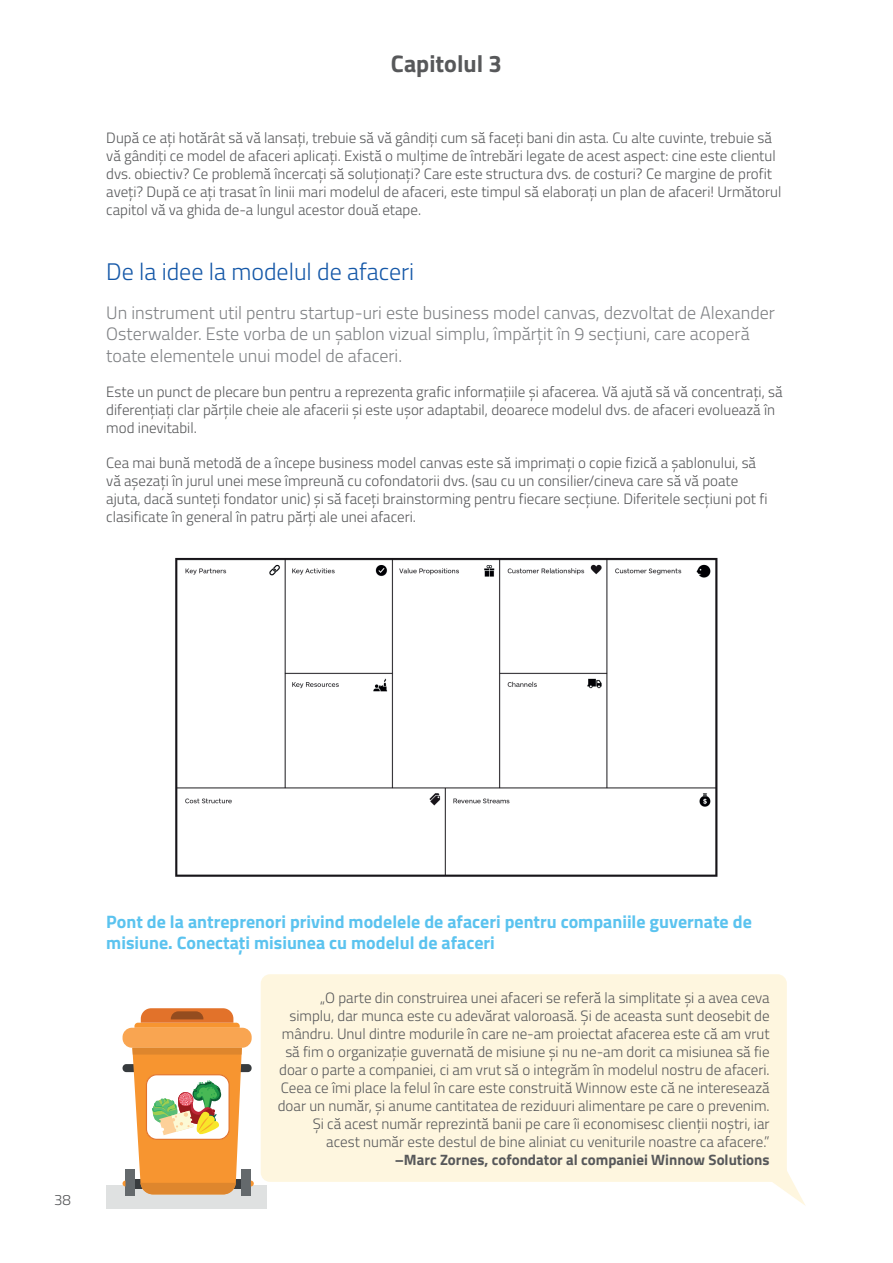
<style>
.page{position:relative;width:893px;height:1263px;background:#fff}
.page>*{position:absolute;margin:0;border:0;box-sizing:border-box;transform-origin:0 0}
.t1{font:300 24px "Titillium";color:#1558a8}
.t2{font:700 24px "Titillium";color:#57585a}
.t3{font:300 18px/21.6px "Titillium";color:#808285}
.t4{font:700 18px/21.6px "Titillium";color:#5bc3ef}
.t5{font:300 15px/18px "Titillium";color:#57585a}
.t6{font:700 15px "Titillium";color:#57585a}
</style>
<div class="page">
<div style="left:261px;top:974px;width:526px;height:208px;background:#fef6df;border-radius:9px"></div>
<svg style="left:773px;top:1171px;width:33px;height:35px"></svg>
<div style="left:106px;top:1185px;width:161px;height:24px;background:#dfe1e1"></div>
<div style="left:123px;top:1028px;width:129px;height:20px;background:#f9a551;border-radius:9px"></div>
<div style="left:242px;top:1169px;width:9px;height:27px;background:#64696c"></div>
<div style="left:125px;top:1169px;width:9px;height:27px;background:#64696c"></div>
<svg style="left:134px;top:1008px;width:106px;height:20px;background:#e28b49"></svg>
<svg style="left:123px;top:1048px;width:131px;height:146px"></svg>
<img style="left:175px;top:557px;width:543px;height:320px">
<h1 class="t2" style="left:391px;top:45px;width:112px">Capitolul 3</h1>
<p class="t5" style="left:106px;top:128px;width:677px">După ce ați hotărât să vă lansați, trebuie să vă gândiți cum să faceți bani din asta. Cu alte cuvinte, trebuie să vă gândiți ce model de afaceri aplicați. Există o mulțime de întrebări legate de acest aspect: cine este clientul dvs. obiectiv? Ce problemă încercați să soluționați? Care este structura dvs. de costuri? Ce margine de profit aveți? După ce ați trasat în linii mari modelul de afaceri, este timpul să elaborați un plan de afaceri! Următorul capitol vă va ghida de-a lungul acestor două etape.</p>
<h1 class="t1" style="left:106px;top:254px;width:309px">De la idee la modelul de afaceri</h1>
<p class="t3" style="left:106px;top:301px;width:670px">Un instrument util pentru startup-uri este business model canvas, dezvoltat de Alexander<br>Osterwalder. Este vorba de un șablon vizual simplu, împărțit în 9 secțiuni, care acoperă toate elementele unui model de afaceri.</p>
<p class="t5" style="left:106px;top:382px;width:678px">Este un punct de plecare bun pentru a reprezenta grafic informațiile și afacerea. Vă ajută să vă concentrați, să diferențiați clar părțile cheie ale afacerii și este ușor adaptabil, deoarece modelul dvs. de afaceri evoluează în mod inevitabil.</p>
<p class="t5" style="left:106px;top:453px;width:663px">Cea mai bună metodă de a începe business model canvas este să imprimați o copie fizică a șablonului, să vă așezați în jurul unei mese împreună cu cofondatorii dvs. (sau cu un consilier/cineva care să vă poate ajuta, dacă sunteți fondator unic) și să faceți brainstorming pentru fiecare secțiune. Diferitele secțiuni pot fi clasificate în general în patru părți ale unei afaceri.</p>
<p class="t5" style="left:54px;top:1190px;width:18px">38</p>
<p class="t4" style="left:106px;top:910px;width:647px">Pont de la antreprenori privind modelele de afaceri pentru companiile guvernate de misiune. Conectați misiunea cu modelul de afaceri</p>
<p class="t5" style="left:278px;top:988px;width:493px;text-align:right">„O parte din construirea unei afaceri se referă la simplitate și a avea ceva simplu, dar munca este cu adevărat valoroasă. Și de aceasta sunt deosebit de mândru. Unul dintre modurile în care ne-am proiectat afacerea este că am vrut să fim o organizație guvernată de misiune și nu ne-am dorit ca misiunea să fie doar o parte a companiei, ci am vrut să o integrăm în modelul nostru de afaceri.<br>Ceea ce îmi place la felul în care este construită Winnow este că ne interesează doar un număr, și anume cantitatea de reziduuri alimentare pe care o prevenim.<br>Și că acest număr reprezintă banii pe care îi economisesc clienții noștri, iar acest număr este destul de bine aliniat cu veniturile noastre ca afacere.”</p>
<p class="t6" style="left:395px;top:1148px;width:376px">–Marc Zornes, cofondator al companiei Winnow Solutions</p>
</div>
